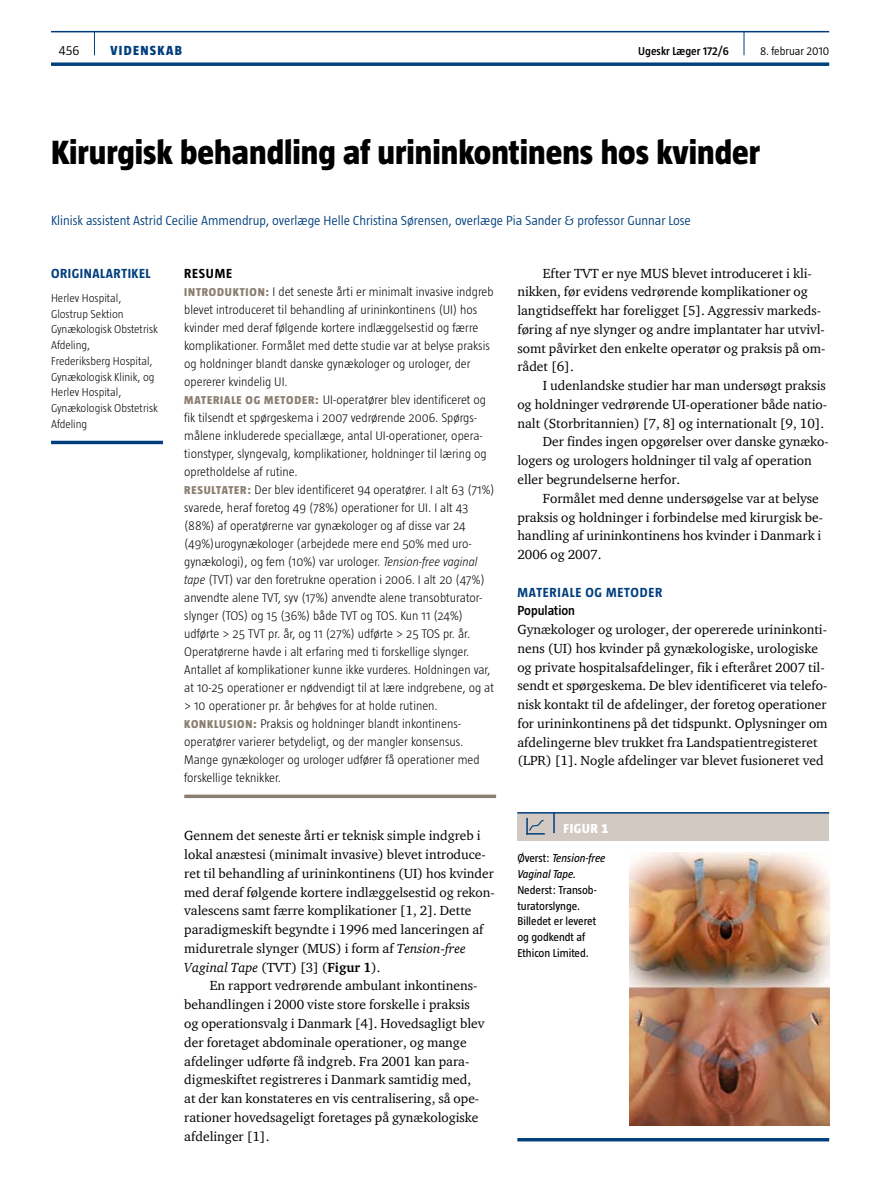
<style>
.page{position:relative;width:893px;height:1191px;background:#fff}
.page>*{position:absolute;margin:0;border:0;box-sizing:border-box;transform-origin:0 0}
.t1{font:800 34.5px "Taz";color:#000}
.t2{font:13.5px/18.8px "ITC Charter Com";color:#000}
.t3{font:300 13.5px "Taz";color:#003f7d}
.t4{font:700 13.5px "Taz";letter-spacing:.045em;color:#003f7d}
.t5{font:600 13.5px "Taz";color:#000}
.t6{font:800 13.5px "Taz";letter-spacing:.095em;color:#003f7d}
.t7{font:700 13.5px "Taz";letter-spacing:.05em;color:#000}
.t8{font:800 13.5px "Taz";color:#fff}
.t9{font:300 13.5px "Taz";color:#000}
.t10{font:300 12.75px/18px "Taz";color:#000}
.t11{font:300 11.7px/15.8px "Taz";color:#000}
.t12{font:11.7px/15.8px "Taz";color:#000}
.t13{font:800 11.7px "Taz";letter-spacing:.065em;color:#8a7e70}
.t14{font:italic 11.7px/15.8px "Taz";color:#000}
.t15{font:600 11.7px "Taz";color:#000}
.t16{font:300 11.7px "Taz";color:#000}
.s1{font-weight:800;font-size:11.7px;color:#8a7e70}
.s2{font-style:italic}
.s3{font-weight:700}
.s4{font-style:normal}
</style>
<div class="page">
<hr style="left:51px;top:31px;width:778px;height:1px;background:#003f7d">
<svg style="left:51px;top:62px;width:778px;height:4px;background:#22588e"></svg>
<svg style="left:94px;top:32px;width:1px;height:23px"></svg>
<svg style="left:744px;top:32px;width:1px;height:23px"></svg>
<hr style="left:51px;top:441px;width:112px;height:3px;background:#003f7d">
<svg style="left:184px;top:794px;width:312px;height:4px"></svg>
<div style="left:517px;top:812px;width:312px;height:28px;background:#d1c9c2"></div>
<hr style="left:517px;top:812px;width:312px;height:1px;background:#003f7d">
<svg style="left:554px;top:813px;width:1px;height:20px"></svg>
<svg style="left:526px;top:818px;width:19px;height:16px"></svg>
<img style="left:629px;top:853px;width:200px;height:272px">
<hr style="left:517px;top:1138px;width:312px;height:3px;background:#003f7d">
<p class="t9" style="left:59px;top:43px;width:22px">456</p>
<p class="t6" style="left:111px;top:43px;width:73px">VIDENSKAB</p>
<p class="t15" style="left:638px;top:45px;width:92px">Ugeskr Læger 172/6</p>
<p class="t16" style="left:760px;top:45px;width:71px">8. februar 2010</p>
<h1 class="t1" style="left:51px;top:133px;width:711px">KIRURGISK BEHANDLING AF URININKONTINENS HOS KVINDER</h1>
<p class="t3" style="left:51px;top:213px;width:641px">Klinisk assistent Astrid Cecilie Ammendrup, overlæge Helle Christina Sørensen, overlæge Pia Sander &amp; professor Gunnar Lose</p>
<p class="t4" style="left:51px;top:265px;width:101px">ORIGINALARTIKEL</p>
<p class="t11" style="left:51px;top:290px;width:108px">Herlev Hospital,<br>Glostrup Sektion<br>Gynækologisk Obstetrisk<br>Afdeling,<br>Frederiksberg Hospital,<br>Gynækologisk Klinik, og<br>Herlev Hospital,<br>Gynækologisk Obstetrisk<br>Afdeling</p>
<p class="t7" style="left:184px;top:265px;width:49px">RESUME</p>
<p class="t13" style="left:184px;top:285px;width:56px">INTRODUKTION</p>
<p class="t10" style="left:184px;top:282px;width:311px;text-indent:81px"><span class="s1">:</span> I det seneste årti er minimalt invasive indgreb blevet introduceret til behandling af urininkontinens (UI) hos kvinder med deraf følgende kortere indlæggelsestid og færre komplikationer. Formålet med dette studie var at belyse praksis og holdninger blandt danske gynækologer og urologer, der opererer kvindelig UI.</p>
<p class="t13" style="left:184px;top:393px;width:60px">MATERIALEOGMETODE</p>
<p class="t10" style="left:184px;top:390px;width:304px;text-indent:124px"><span class="s1">R:</span> UI-operatører blev identificeret og fik tilsendt et spørgeskema i 2007 vedrørende 2006. Spørgs&shy;målene inkluderede speciallæge, antal UI-operationer, opera&shy;tionstyper, slyngevalg, komplikationer, holdninger til læring og opretholdelse af rutine.</p>
<p class="t13" style="left:184px;top:483px;width:39px">RESULTATE</p>
<p class="t10" style="left:184px;top:480px;width:312px;text-indent:56px"><span class="s1">R:</span> Der blev identificeret 94 operatører. I alt 63 (71%) svarede, heraf foretog 49 (78%) operationer for UI. I alt 43 (88%) af operatørerne var gynækologer og af disse var 24 (49%)urogynækologer (arbejdede mere end 50% med uro&shy;gynækologi), og fem (10%) var urologer. <span class="s2">Tension-free vaginal tape</span> (TVT) var den foretrukne operation i 2006. I alt 20 (47%) anvendte alene TVT, syv (17%) anvendte alene transobturator&shy;slynger (TOS) og 15 (36%) både TVT og TOS. Kun 11 (24%) udførte &gt; 25 TVT pr. år, og 11 (27%) udførte &gt; 25 TOS pr. år.<br>Operatørerne havde i alt erfaring med ti forskellige slynger.<br>Antallet af komplikationer kunne ikke vurderes. Holdningen var, at 10-25 operationer er nødvendigt til at lære indgrebene, og at &gt; 10 operationer pr. år behøves for at holde rutinen.</p>
<p class="t13" style="left:184px;top:717px;width:16px">KONK</p>
<p class="t13" style="left:214px;top:717px;width:21px">LUSION</p>
<p class="t10" style="left:184px;top:714px;width:297px;text-indent:69px"><span class="s1">:</span> Praksis og holdninger blandt inkontinens&shy;operatører varierer betydeligt, og der mangler konsensus.<br>Mange gynækologer og urologer udfører få operationer med forskellige teknikker.</p>
<p class="t2" style="left:184px;top:826px;width:312px">Gennem det seneste årti er teknisk simple indgreb i lokal anæstesi (minimalt invasive) blevet introduce&shy;ret til behandling af urininkontinens (UI) hos kvinder med deraf følgende kortere indlæggelsestid og rekon&shy;valescens samt færre komplikationer [1, 2]. Dette paradigmeskift begyndte i 1996 med lanceringen af miduretrale slynger (MUS) i form af <span class="s2">Tension-free Vaginal Tape</span> (TVT) [3] (<span class="s3">Figur 1</span>).</p>
<p class="t2" style="left:184px;top:976px;width:302px;text-indent:26px">En rapport vedrørende ambulant inkontinens&shy;behandlingen i 2000 viste store forskelle i praksis og operationsvalg i Danmark [4]. Hovedsagligt blev der foretaget abdominale operationer, og mange afdelinger udførte få indgreb. Fra 2001 kan para&shy;digmeskiftet registreres i Danmark samtidig med, at der kan konstateres en vis centralisering, så ope&shy;rationer hovedsageligt foretages på gynækologiske afdelinger [1].</p>
<p class="t2" style="left:517px;top:263px;width:310px;text-indent:26px">Efter TVT er nye MUS blevet introduceret i kli&shy;nikken, før evidens vedrørende komplikationer og langtidseffekt har foreligget [5]. Aggressiv markeds&shy;føring af nye slynger og andre implantater har utvivl&shy;somt påvirket den enkelte operatør og praksis på om&shy;rådet [6].</p>
<p class="t2" style="left:543px;top:376px;width:285px">I udenlandske studier har man undersøgt praksis</p>
<p class="t2" style="left:517px;top:395px;width:311px">og holdninger vedrørende UI-operationer både natio-</p>
<p class="t2" style="left:517px;top:413px;width:308px">nalt (Storbritannien) [7, 8] og internationalt [9, 10].</p>
<p class="t2" style="left:543px;top:432px;width:287px">Der findes ingen opgørelser over danske gynæko-</p>
<p class="t2" style="left:517px;top:451px;width:296px">logers og urologers holdninger til valg af operation</p>
<p class="t2" style="left:517px;top:470px;width:164px">eller begrundelserne herfor.</p>
<p class="t2" style="left:543px;top:488px;width:278px">Formålet med denne undersøgelse var at belyse</p>
<p class="t2" style="left:517px;top:507px;width:307px">praksis og holdninger i forbindelse med kirurgisk be-</p>
<p class="t2" style="left:517px;top:526px;width:306px">handling af urininkontinens hos kvinder i Danmark i</p>
<p class="t2" style="left:517px;top:545px;width:86px">2006 og 2007.</p>
<p class="t4" style="left:517px;top:584px;width:147px">MATERIALE OG METODER</p>
<p class="t5" style="left:517px;top:603px;width:59px">Population</p>
<p class="t2" style="left:517px;top:620px;width:312px">Gynækologer og urologer, der opererede urininkonti&shy;nens (UI) hos kvinder på gynækologiske, urologiske og private hospitalsafdelinger, fik i efteråret 2007 til&shy;sendt et spørgeskema. De blev identificeret via telefo&shy;nisk kontakt til de afdelinger, der foretog operationer for urininkontinens på det tidspunkt. Oplysninger om afdelingerne blev trukket fra Landspatientregisteret (LPR) [1]. Nogle afdelinger var blevet fusioneret ved</p>
<p class="t8" style="left:564px;top:821px;width:46px">FIGUR 1</p>
<p class="t14" style="left:517px;top:850px;width:90px"><span class="s4">Øverst:</span> Tension-free<br>Vaginal Tape.</p>
<p class="t12" style="left:517px;top:882px;width:80px">Nederst: Transob&shy;turatorslynge.<br>Billedet er leveret og godkendt af<br>Ethicon Limited.</p>
</div>
